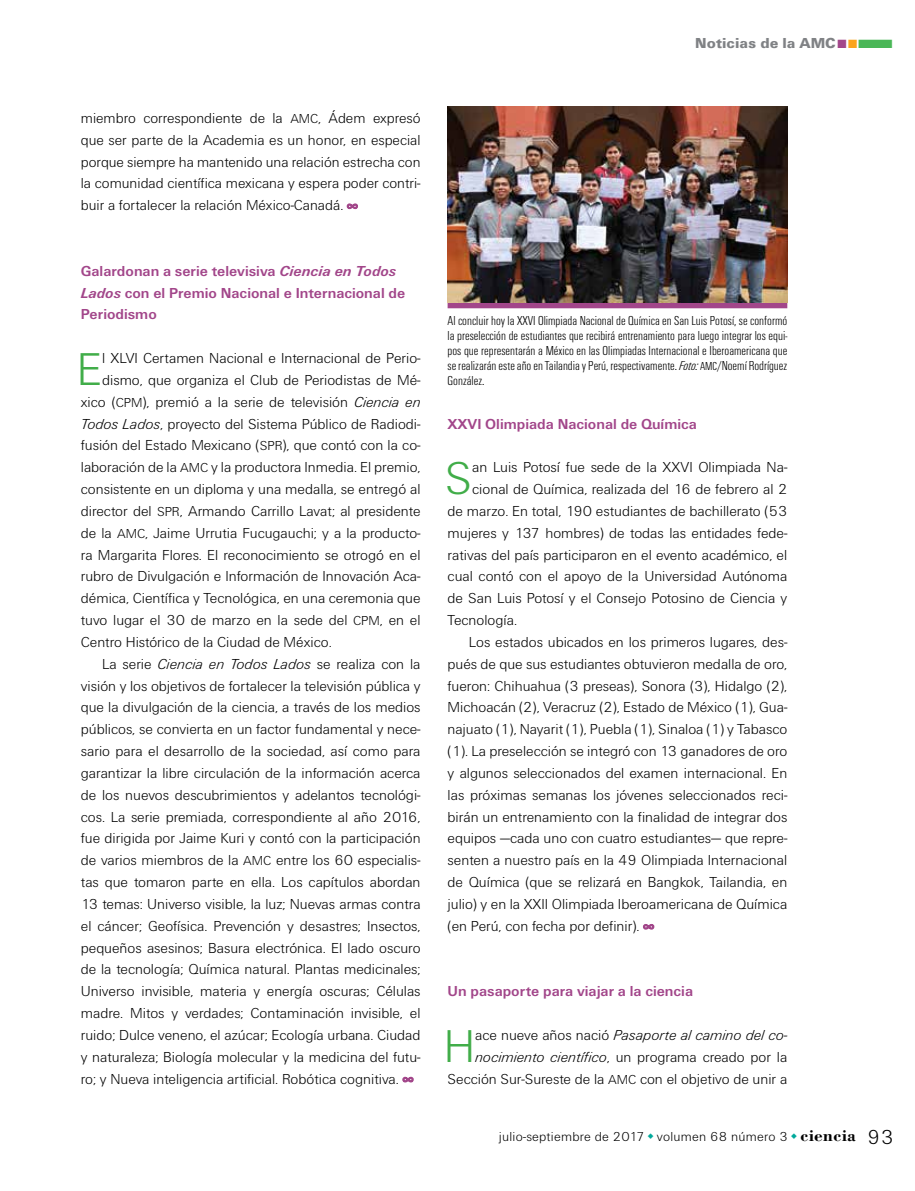
<style>
.page{position:relative;width:915px;height:1191px;background:#fff}
.page>*{position:absolute;margin:0;border:0;box-sizing:border-box;transform-origin:0 0}
.t1{font:300 47.7px "Unitus T";color:#41ad49}
.t2{font:300 15px/21.8px "Unitus T";color:#000;text-align:justify}
.t3{font:700 15px/21.8px "Unitus T";color:#a2468a}
.t4{font:900 15px "Unitus T";letter-spacing:.005em;color:#808285}
.t5{font:300 condensed 13.5px/15px "Unitus T";color:#000;text-align:justify}
.t6{font:300 13.5px "Unitus T";letter-spacing:.02em;color:#000}
.s1{font-size:13.5px}
.s2{color:#a2468a}
.s3{font-style:italic}
.s4{color:#faa41d}
.s5{color:#4ab757}
.s6{font-size:12px}
.s7{font-family:"Bodoni";font-weight:700;font-size:17.25px}
.s8{font-size:21px}
</style>
<div class="page">
<svg style="left:346px;top:203px;width:12px;height:7px"></svg>
<svg style="left:402px;top:1076px;width:12px;height:7px"></svg>
<svg style="left:643px;top:924px;width:12px;height:6px"></svg>
<div style="left:447px;top:302px;width:340px;height:6px;background:#a2468a"></div>
<img style="left:447px;top:106px;width:340px;height:196px">
<p class="t2" style="left:81px;top:107px;width:341px">miembro correspondiente de la <span class="s1">AMC</span>, Ádem expresó que ser parte de la Academia es un honor, en especial porque siempre ha mantenido una relación estrecha con la comunidad científica mexicana y espera poder contri&shy;buir a fortalecer la relación México-Canadá. <span class="s2">∞</span></p>
<p class="t3" style="left:81px;top:260px;width:326px">Galardonan a serie televisiva <span class="s3">Ciencia en Todos<br>Lados</span> con el Premio Nacional e Internacional de<br>Periodismo</p>
<h1 class="t1" style="left:77px;top:341px;width:27px">E</h1>
<p class="t2" style="left:102px;top:347px;width:320px">l XLVI Certamen Nacional e Internacional de Perio-</p>
<p class="t2" style="left:102px;top:369px;width:320px">dismo, que organiza el Club de Periodistas de Mé-</p>
<p class="t2" style="left:81px;top:391px;width:341px">xico (<span class="s1">CPM</span>), premió a la serie de televisión <span class="s3">Ciencia en</span></p>
<p class="t2" style="left:81px;top:412px;width:341px"><span class="s3">Todos Lados</span>, proyecto del Sistema Público de Radiodi-</p>
<p class="t2" style="left:81px;top:434px;width:341px">fusión del Estado Mexicano (<span class="s1">SPR</span>), que contó con la co-</p>
<p class="t2" style="left:81px;top:456px;width:341px">laboración de la <span class="s1">AMC</span> y la productora Inmedia. El premio,</p>
<p class="t2" style="left:81px;top:478px;width:341px">consistente en un diploma y una medalla, se entregó al</p>
<p class="t2" style="left:81px;top:500px;width:341px">director del <span class="s1">SPR</span>, Armando Carrillo Lavat; al presidente</p>
<p class="t2" style="left:81px;top:521px;width:341px">de la <span class="s1">AMC</span>, Jaime Urrutia Fucugauchi; y a la producto-</p>
<p class="t2" style="left:81px;top:543px;width:341px">ra Margarita Flores. El reconocimiento se otrogó en el</p>
<p class="t2" style="left:81px;top:565px;width:341px">rubro de Divulgación e Información de Innovación Aca-</p>
<p class="t2" style="left:81px;top:587px;width:341px">démica, Científica y Tecnológica, en una ceremonia que</p>
<p class="t2" style="left:81px;top:609px;width:341px">tuvo lugar el 30 de marzo en la sede del <span class="s1">CPM</span>, en el</p>
<p class="t2" style="left:81px;top:631px;width:252px">Centro Histórico de la Ciudad de México.</p>
<p class="t2" style="left:102px;top:652px;width:320px">La serie <span class="s3">Ciencia en Todos Lados</span> se realiza con la</p>
<p class="t2" style="left:81px;top:674px;width:341px">visión y los objetivos de fortalecer la televisión pública y</p>
<p class="t2" style="left:81px;top:696px;width:341px">que la divulgación de la ciencia, a través de los medios</p>
<p class="t2" style="left:81px;top:718px;width:341px">públicos, se convierta en un factor fundamental y nece-</p>
<p class="t2" style="left:81px;top:740px;width:341px">sario para el desarrollo de la sociedad, así como para</p>
<p class="t2" style="left:81px;top:762px;width:341px">garantizar la libre circulación de la información acerca</p>
<p class="t2" style="left:81px;top:783px;width:341px">de los nuevos descubrimientos y adelantos tecnológi-</p>
<p class="t2" style="left:81px;top:805px;width:341px">cos. La serie premiada, correspondiente al año 2016,</p>
<p class="t2" style="left:81px;top:827px;width:341px">fue dirigida por Jaime Kuri y contó con la participación</p>
<p class="t2" style="left:81px;top:849px;width:341px">de varios miembros de la <span class="s1">AMC</span> entre los 60 especialis-</p>
<p class="t2" style="left:81px;top:871px;width:341px">tas que tomaron parte en ella. Los capítulos abordan</p>
<p class="t2" style="left:81px;top:892px;width:341px">13 temas: Universo visible, la luz; Nuevas armas contra</p>
<p class="t2" style="left:81px;top:914px;width:341px">el cáncer; Geofísica. Prevención y desastres; Insectos,</p>
<p class="t2" style="left:81px;top:936px;width:341px">pequeños asesinos; Basura electrónica. El lado oscuro</p>
<p class="t2" style="left:81px;top:958px;width:341px">de la tecnología; Química natural. Plantas medicinales;</p>
<p class="t2" style="left:81px;top:980px;width:341px">Universo invisible, materia y energía oscuras; Células</p>
<p class="t2" style="left:81px;top:1002px;width:341px">madre. Mitos y verdades; Contaminación invisible, el</p>
<p class="t2" style="left:81px;top:1023px;width:341px">ruido; Dulce veneno, el azúcar; Ecología urbana. Ciudad</p>
<p class="t2" style="left:81px;top:1045px;width:341px">y naturaleza; Biología molecular y la medicina del futu-</p>
<p class="t2" style="left:81px;top:1067px;width:334px">ro; y Nueva inteligencia artificial. Robótica cognitiva. <span class="s2">∞</span></p>
<p class="t4" style="left:694px;top:34px;width:200px">Noticias de la AMC<span class="s2">■</span><span class="s4">■</span><span class="s5">■</span></p>
<p class="t5" style="left:447px;top:313px;width:341px">Al concluir hoy la XXVI Olimpiada Nacional de Química en San Luis Potosí, se conformó la preselección de estudiantes que recibirá entrenamiento para luego integrar los equi&shy;pos que representarán a México en las Olimpiadas Internacional e Iberoamericana que se realizarán este año en Tailandia y Perú, respectivamente. <span class="s3">Foto:</span> <span class="s6">AMC</span>/Noemí Rodríguez González.</p>
<p class="t3" style="left:447px;top:412px;width:251px">XXVI Olimpiada Nacional de Química</p>
<h1 class="t1" style="left:445px;top:450px;width:29px">S</h1>
<p class="t2" style="left:472px;top:456px;width:316px">an Luis Potosí fue sede de la XXVI Olimpiada Na-</p>
<p class="t2" style="left:472px;top:478px;width:316px">cional de Química, realizada del 16 de febrero al 2</p>
<p class="t2" style="left:447px;top:500px;width:341px">de marzo. En total, 190 estudiantes de bachillerato (53</p>
<p class="t2" style="left:447px;top:521px;width:341px">mujeres y 137 hombres) de todas las entidades fede-</p>
<p class="t2" style="left:447px;top:543px;width:341px">rativas del país participaron en el evento académico, el</p>
<p class="t2" style="left:447px;top:565px;width:341px">cual contó con el apoyo de la Universidad Autónoma</p>
<p class="t2" style="left:447px;top:587px;width:341px">de San Luis Potosí y el Consejo Potosino de Ciencia y</p>
<p class="t2" style="left:447px;top:609px;width:71px">Tecnología.</p>
<p class="t2" style="left:468px;top:631px;width:320px">Los estados ubicados en los primeros lugares, des-</p>
<p class="t2" style="left:447px;top:652px;width:341px">pués de que sus estudiantes obtuvieron medalla de oro,</p>
<p class="t2" style="left:447px;top:674px;width:341px">fueron: Chihuahua (3 preseas), Sonora (3), Hidalgo (2),</p>
<p class="t2" style="left:447px;top:696px;width:341px">Michoacán (2), Veracruz (2), Estado de México (1), Gua-</p>
<p class="t2" style="left:447px;top:718px;width:341px">najuato (1), Nayarit (1), Puebla (1), Sinaloa (1) y Tabasco</p>
<p class="t2" style="left:447px;top:740px;width:341px">(1). La preselección se integró con 13 ganadores de oro</p>
<p class="t2" style="left:447px;top:762px;width:341px">y algunos seleccionados del examen internacional. En</p>
<p class="t2" style="left:447px;top:783px;width:341px">las próximas semanas los jóvenes seleccionados reci-</p>
<p class="t2" style="left:447px;top:805px;width:341px">birán un entrenamiento con la finalidad de integrar dos</p>
<p class="t2" style="left:447px;top:827px;width:341px">equipos —cada uno con cuatro estudiantes— que repre-</p>
<p class="t2" style="left:447px;top:849px;width:341px">senten a nuestro país en la 49 Olimpiada Internacional</p>
<p class="t2" style="left:447px;top:871px;width:341px">de Química (que se relizará en Bangkok, Tailandia, en</p>
<p class="t2" style="left:447px;top:892px;width:341px">julio) y en la XXII Olimpiada Iberoamericana de Química</p>
<p class="t2" style="left:447px;top:914px;width:208px">(en Perú, con fecha por definir). <span class="s2">∞</span></p>
<p class="t3" style="left:447px;top:980px;width:247px">Un pasaporte para viajar a la ciencia</p>
<h1 class="t1" style="left:443px;top:1018px;width:33px">H</h1>
<p class="t2" style="left:447px;top:1023px;width:341px;text-align:right">ace nueve años nació <span class="s3">Pasaporte al camino del co&shy;nocimiento científico</span>, un programa creado por la<br>Sección Sur-Sureste de la <span class="s1">AMC</span> con el objetivo de unir a</p>
<p class="t6" style="left:498px;top:1128px;width:396px">julio-septiembre de 2017 volumen 68 número 3 <span class="s7">ciencia</span> <span class="s8">93</span></p>
</div>
